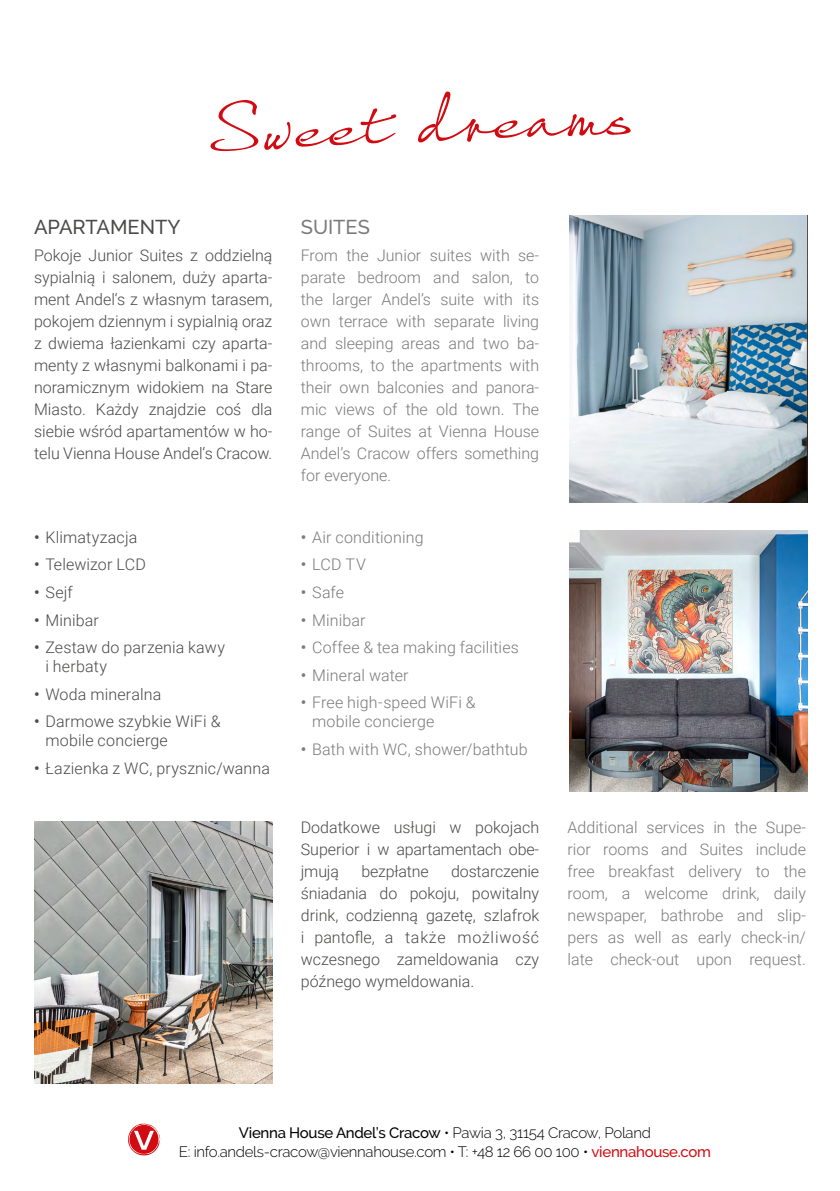
<style>
.page{position:relative;width:840px;height:1191px;background:#fff}
.page>*{position:absolute;margin:0;border:0;box-sizing:border-box;transform-origin:0 0}
.t1{font:71.8px "Thought";color:#d20a11}
.t2{font:500 20px "Raleway";color:#4a4a49}
.t3{font:500 20px "Raleway";color:#7c7b7b}
.t4{font:300 16px/22px "Roboto";color:#4a4a49;text-align:justify}
.t5{font:300 16px/22px "Roboto";color:#7c7b7b;text-align:justify}
.t6{font:300 15px/19px "Raleway";letter-spacing:-.02em;color:#000;text-align:center}
.s1{font-weight:500}
.s2{font-weight:500;color:#d20a11}
</style>
<div class="page">
<svg style="left:128px;top:1123px;width:33px;height:32px"></svg>
<img style="left:569px;top:215px;width:238px;height:287px">
<img style="left:34px;top:821px;width:238px;height:262px">
<img style="left:569px;top:531px;width:238px;height:260px">
<h1 class="t1" style="left:202px;top:88px;width:432px;rotate:-3deg">Sweet dreams</h1>
<p class="t2" style="left:34px;top:216px;width:148px">APARTAMENTY</p>
<p class="t3" style="left:300px;top:216px;width:71px">SUITES</p>
<p class="t5" style="left:300px;top:243px;width:240px">From the Junior suites with se&shy;parate bedroom and salon, to the larger Andel’s suite with its own terrace with separate living and sleeping areas and two ba&shy;throoms, to the apartments with their own balconies and panora&shy;mic views of the old town. The range of Suites at Vienna House Andel’s Cracow offers something for everyone.</p>
<p class="t4" style="left:34px;top:243px;width:240px">Pokoje Junior Suites z oddzielną sypialnią i salonem, duży aparta&shy;ment Andel‘s z własnym tarasem, pokojem dziennym i sypialnią oraz z dwiema łazienkami czy aparta&shy;menty z własnymi balkonami i pa&shy;noramicznym widokiem na Stare Miasto. Każdy znajdzie coś dla siebie wśród apartamentów w ho&shy;telu Vienna House Andel‘s Cracow.</p>
<p class="t4" style="left:34px;top:525px;width:105px"><span class="s1">•</span> Klimatyzacja</p>
<p class="t4" style="left:34px;top:553px;width:113px"><span class="s1">•</span> Telewizor LCD</p>
<p class="t4" style="left:34px;top:580px;width:40px"><span class="s1">•</span> Sejf</p>
<p class="t4" style="left:34px;top:608px;width:66px"><span class="s1">•</span> Minibar</p>
<p class="t4" style="left:45px;top:637px;width:181px;line-height:19px;text-indent:-11px"><span class="s1">•</span> Zestaw do parzenia kawy i herbaty</p>
<p class="t4" style="left:34px;top:682px;width:129px"><span class="s1">•</span> Woda mineralna</p>
<p class="t4" style="left:45px;top:711px;width:176px;line-height:19px;text-indent:-11px"><span class="s1">•</span> Darmowe szybkie WiFi &amp; mobile concierge</p>
<p class="t4" style="left:34px;top:756px;width:237px"><span class="s1">•</span> Łazienka z WC, prysznic/wanna</p>
<p class="t5" style="left:300px;top:525px;width:124px"><span class="s1">•</span> Air conditioning</p>
<p class="t5" style="left:300px;top:553px;width:67px"><span class="s1">•</span> LCD TV</p>
<p class="t5" style="left:300px;top:580px;width:45px"><span class="s1">•</span> Safe</p>
<p class="t5" style="left:300px;top:608px;width:66px"><span class="s1">•</span> Minibar</p>
<p class="t5" style="left:300px;top:635px;width:219px"><span class="s1">•</span> Coffee &amp; tea making facilities</p>
<p class="t5" style="left:300px;top:663px;width:109px"><span class="s1">•</span> Mineral water</p>
<p class="t5" style="left:312px;top:692px;width:165px;line-height:19px;text-indent:-11px"><span class="s1">•</span> Free high-speed WiFi &amp; mobile concierge</p>
<p class="t5" style="left:300px;top:737px;width:228px"><span class="s1">•</span> Bath with WC, shower/bathtub</p>
<p class="t4" style="left:300px;top:815px;width:240px">Dodatkowe usługi w pokojach Superior i w apartamentach obe&shy;jmują</p>
<p class="t4" style="left:300px;top:859px;width:240px;text-indent:150px">dostarczenie śniadania do pokoju, powitalny drink, codzienną gazetę, szlafrok i pantofle, a także możliwość wczesnego zameldowania czy późnego wymeldowania.</p>
<p class="t4" style="left:361px;top:859px;width:69px">bezpłatne</p>
<p class="t5" style="left:567px;top:815px;width:240px">Additional services in the Supe&shy;rior rooms and Suites include free breakfast delivery to the room, a welcome drink, daily newspaper, bathrobe and slip&shy;pers as well as early check-in/ late check-out upon request.</p>
<p class="t6" style="left:179px;top:1123px;width:533px"><span class="s1">Vienna House Andel’s Cracow</span> • Pawia 3, 31154 Cracow, Poland<br>E: info.andels-cracow@viennahouse.com • T: +48 12 66 00 100 • <span class="s2">viennahouse.com</span></p>
</div>
